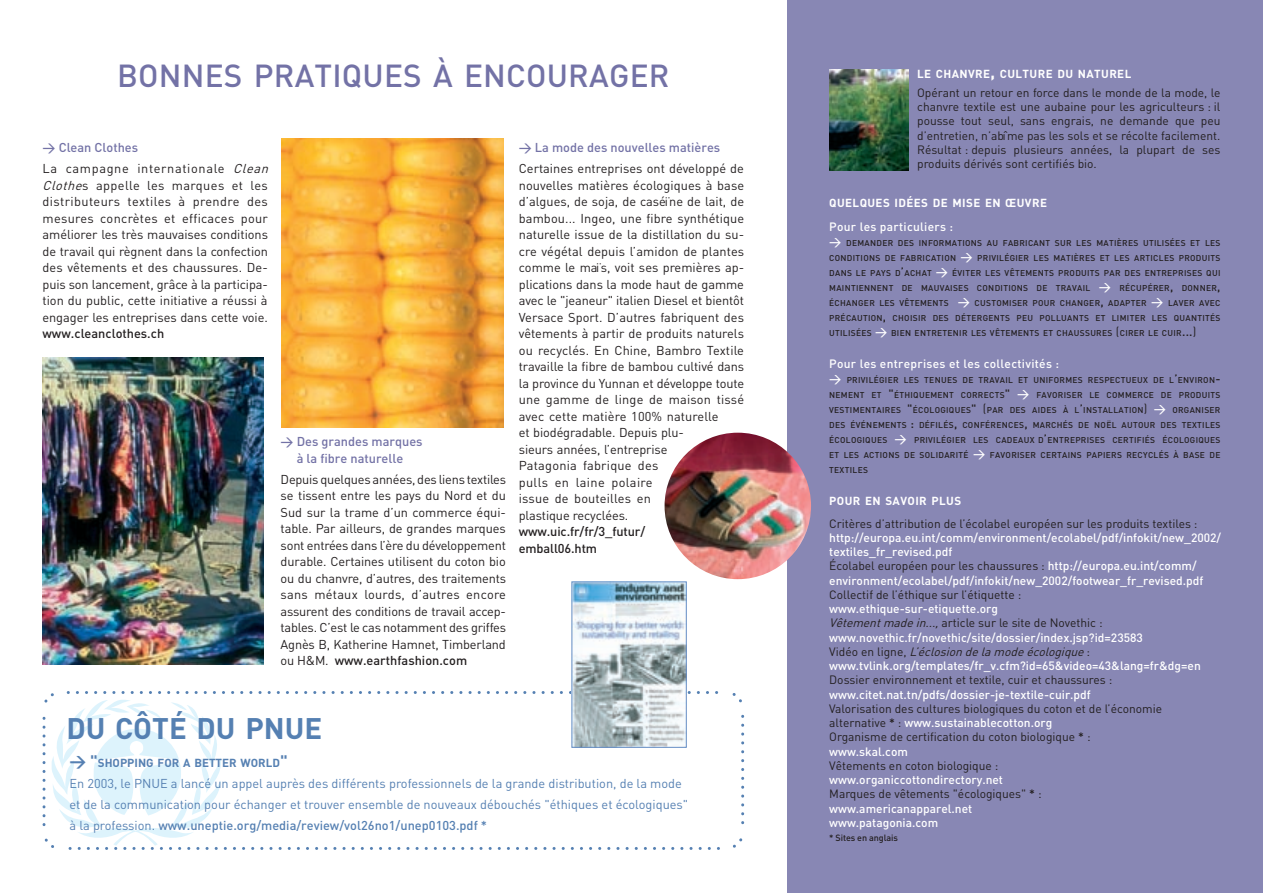
<style>
.page{position:relative;width:1263px;height:893px;background:#fff}
.page>*{position:absolute;margin:0;border:0;box-sizing:border-box;transform-origin:0 0}
.t1{font:500 31.5px "DIN";letter-spacing:.005em;color:#7372a6}
.t2{font:700 29.4px "DIN";color:#5580b2}
.t3{font:12.75px/16.5px "DIN";color:#231f20}
.Body_Text_2{font:12.75px "DIN";color:#5580b2}
.heading_2{font:500 12.75px/16.5px "DIN";color:#7372a6;text-align:center}
.Body_Text_2-2{font:500 12.75px "DIN";color:#5580b2}
.t4{font:500 12.75px/16.5px "DIN";letter-spacing:-.01em;color:#231f20}
.t5{font:12px/14.2px "DIN";color:#231f20}
.t6{font:500 12px/14.2px "DIN";color:#fff}
.t7{font:500 12px "DIN";letter-spacing:.025em;color:#fff}
.t8{font:italic 12px "DIN";color:#231f20}
.heading_2-2{font:700 11.55px "DIN";letter-spacing:.035em;color:#fff}
.Body_Text_2-3{font:700 11.55px "DIN";color:#5580b2}
.t9{font:500 9px "DIN";letter-spacing:-.01em;color:#231f20}
.t10{font:500 8.4px/15px "DIN";letter-spacing:.035em;color:#231f20;text-align:justify}
.s1{font-style:italic}
.s2{font-weight:500}
.s3{font-size:16.5px}
.s4{font-weight:400}
.s5{font-size:12px;color:#fff}
.s6{font-size:12px}
.s7{font-weight:400;font-size:12px}
.s8{font-weight:400;color:#231f20}
.s9{font-style:normal}
.s10{font-weight:500;color:#fff}
</style>
<div class="page">
<div style="left:787px;top:0;width:476px;height:893px;background:#8887b4"></div>
<svg style="left:42px;top:691px;width:703px;height:159px"></svg>
<img style="left:282px;top:138px;width:222px;height:289px">
<img style="left:43px;top:358px;width:221px;height:307px">
<img style="left:664px;top:433px;width:147px;height:146px;border-radius:50%">
<img style="left:573px;top:583px;width:112px;height:163px">
<div style="left:571px;top:581px;width:116px;height:167px;border:1px solid #638cc4"></div>
<img style="left:829px;top:69px;width:80px;height:101px">
<p class="t1" style="left:117px;top:56px;width:554px">BONNES PRATIQUES À ENCOURAGER</p>
<p class="heading_2" style="left:43px;top:139px;width:97px">&gt; Clean Clothes</p>
<p class="t3" style="left:43px;top:160px;width:231px">La campagne internationale <span class="s1">Clean Clothe</span>s appelle les marques et les distributeurs textiles à prendre des mesures concrètes et efficaces pour améliorer les très mauvaises conditions de travail qui règnent dans la confection des vêtements et des chaussures. De&shy;puis son lancement, grâce à la participa&shy;tion du public, cette initiative a réussi à engager les entreprises dans cette voie. <span class="s2">www.cleanclothes.ch</span></p>
<p class="heading_2" style="left:281px;top:433px;width:143px">&gt; Des grandes marques à la fibre naturelle</p>
<p class="t3" style="left:281px;top:471px;width:227px;text-align:justify">Depuis quelques années, des liens textiles se tissent entre les pays du Nord et du Sud sur la trame d’un commerce équi&shy;table. Par ailleurs, de grandes marques sont entrées dans l’ère du développement durable. Certaines utilisent du coton bio ou du chanvre, d’autres, des traitements sans métaux lourds, d’autres encore assurent des conditions de travail accep&shy;tables. C’est le cas notamment des griffes Agnès B, Katherine Hamnet, Timberland ou H&amp;M. <span class="s2">www.earthfashion.com</span></p>
<p class="heading_2" style="left:519px;top:139px;width:203px">&gt; La mode des nouvelles matières</p>
<p class="t3" style="left:519px;top:160px;width:227px">Certaines entreprises ont développé de nouvelles matières écologiques à base d’algues, de soja, de caséïne de lait, de bambou... Ingeo, une fibre synthétique naturelle issue de la distillation du su&shy;cre végétal depuis l’amidon de plantes comme le maïs, voit ses premières ap&shy;plications dans la mode haut de gamme avec le "jeaneur" italien Diesel et bientôt Versace Sport. D’autres fabriquent des vêtements à partir de produits naturels ou recyclés. En Chine, Bambro Textile travaille la fibre de bambou cultivé dans la province du Yunnan et développe toute une gamme de linge de maison tissé avec cette matière 100% naturelle<br>et biodégradable. Depuis plu-<br>sieurs années, l’entreprise<br>Patagonia fabrique des<br>pulls en laine polaire<br>issue de bouteilles en<br>plastique recyclées.</p>
<p class="t4" style="left:519px;top:523px;width:128px">www.uic.fr/fr/3_futur/ emball06.htm</p>
<p class="t2" style="left:66px;top:709px;width:257px">DU CÔTÉ DU PNUE</p>
<p class="Body_Text_2-3" style="left:69px;top:756px;width:220px"><span class="s3">&gt; "</span>SHOPPING FOR A BETTER WORLD<span class="s3">"</span></p>
<p class="Body_Text_2" style="left:69px;top:776px;width:614px">En 2003, le PNUE a lancé un appel auprès des différents professionnels de la grande distribution, de la mode</p>
<p class="Body_Text_2" style="left:69px;top:796px;width:620px">et de la communication pour échanger et trouver ensemble de nouveaux débouchés "éthiques et écologiques"</p>
<p class="Body_Text_2-2" style="left:69px;top:817px;width:419px"><span class="s4">à la profession.</span> www.uneptie.org/media/review/vol26no1/unep0103.pdf *</p>
<p class="heading_2-2" style="left:917px;top:67px;width:216px">LE CHANVRE<span class="s3">,</span> CULTURE DU NATUREL</p>
<p class="t5" style="left:917px;top:85px;width:305px;text-align:justify">Opérant un retour en force dans le monde de la mode, le chanvre textile est une aubaine pour les agriculteurs : il pousse tout seul, sans engrais, ne demande que peu d’entretien, n’abîme pas les sols et se récolte facilement.<br>Résultat : depuis plusieurs années, la plupart de ses produits dérivés sont certifiés bio.</p>
<p class="heading_2-2" style="left:829px;top:195px;width:219px">QUELQUES IDÉES DE MISE EN ŒUVRE</p>
<p class="t7" style="left:829px;top:219px;width:125px">Pour les particuliers :</p>
<p class="t10" style="left:829px;top:235px;width:393px"><span class="s5">&gt;</span> DEMANDER DES INFORMATIONS AU FABRICANT SUR LES MATIÈRES UTILISÉES ET LES CONDITIONS DE FABRICATION <span class="s5">&gt;</span> PRIVILÉGIER LES MATIÈRES ET LES ARTICLES PRODUITS DANS LE PAYS D<span class="s6">’</span>ACHAT <span class="s5">&gt;</span> ÉVITER LES VÊTEMENTS PRODUITS PAR DES ENTREPRISES QUI MAINTIENNENT DE MAUVAISES CONDITIONS DE TRAVAIL <span class="s5">&gt;</span> RÉCUPÉRER<span class="s6">,</span> DONNER<span class="s6">, </span>ÉCHANGER LES VÊTEMENTS <span class="s5">&gt;</span> CUSTOMISER POUR CHANGER<span class="s6">,</span> ADAPTER <span class="s5">&gt;</span> LAVER AVEC PRÉCAUTION<span class="s6">,</span> CHOISIR DES DÉTERGENTS PEU POLLUANTS ET LIMITER LES QUANTITÉS UTILISÉES <span class="s5">&gt;</span> BIEN ENTRETENIR LES VÊTEMENTS ET CHAUSSURES <span class="s7">(</span>CIRER LE CUIR<span class="s6">...</span><span class="s7">)</span></p>
<p class="t7" style="left:829px;top:356px;width:231px">Pour les entreprises et les collectivités :</p>
<p class="t10" style="left:829px;top:372px;width:393px"><span class="s5">&gt;</span> PRIVILÉGIER LES TENUES DE TRAVAIL ET UNIFORMES RESPECTUEUX DE L<span class="s6">’</span>ENVIRON<span class="s6">-</span>NEMENT ET <span class="s6">"</span>ÉTHIQUEMENT CORRECTS<span class="s6">"</span> <span class="s5">&gt;</span> FAVORISER LE COMMERCE DE PRODUITS VESTIMENTAIRES <span class="s6">"</span>ÉCOLOGIQUES<span class="s6">"</span> <span class="s7">(</span>PAR DES AIDES À L<span class="s6">’</span>INSTALLATION<span class="s7">)</span> <span class="s5">&gt;</span> ORGANISER DES ÉVÉNEMENTS <span class="s6">:</span> DÉFILÉS<span class="s6">,</span> CONFÉRENCES<span class="s6">,</span> MARCHÉS DE NOËL AUTOUR DES TEXTILES ÉCOLOGIQUES <span class="s5">&gt;</span> PRIVILÉGIER LES CADEAUX D<span class="s6">’</span>ENTREPRISES CERTIFIÉS ÉCOLOGIQUES ET LES ACTIONS DE SOLIDARITÉ <span class="s5">&gt;</span> FAVORISER CERTAINS PAPIERS RECYCLÉS À BASE DE TEXTILES</p>
<p class="heading_2-2" style="left:829px;top:493px;width:133px">POUR EN SAVOIR PLUS</p>
<p class="t5" style="left:829px;top:516px;width:370px">Critères d’attribution de l’écolabel européen sur les produits textiles :</p>
<p class="t6" style="left:829px;top:530px;width:393px">http://europa.eu.int/comm/environment/ecolabel/pdf/infokit/new_2002/ textiles_fr_revised.pdf</p>
<p class="t6" style="left:829px;top:558px;width:376px"><span class="s8">Écolabel européen pour les chaussures :</span> http://europa.eu.int/comm/ environment/ecolabel/pdf/infokit/new_2002/footwear_fr_revised.pdf</p>
<p class="t5" style="left:829px;top:587px;width:194px">Collectif de l’éthique sur l’étiquette :</p>
<p class="t6" style="left:829px;top:601px;width:170px">www.ethique-sur-etiquette.org</p>
<p class="t5" style="left:829px;top:616px;width:275px"><span class="s1">Vêtementmadein...,</span>article sur le site de Novethic :</p>
<p class="t6" style="left:829px;top:630px;width:315px">www.novethic.fr/novethic/site/dossier/index.jsp?id=23583</p>
<p class="t8" style="left:829px;top:644px;width:262px"><span class="s9">V i d é o e n l i g n e ,</span> L’éclosiondelamodeécologique<span class="s9">:</span></p>
<p class="t6" style="left:829px;top:658px;width:373px">www.tvlink.org/templates/fr_v.cfm?id=65&amp;video=43&amp;lang=fr&amp;dg=en</p>
<p class="t5" style="left:829px;top:673px;width:285px">Dossier environnement et textile, cuir et chaussures :</p>
<p class="t6" style="left:829px;top:687px;width:263px">www.citet.nat.tn/pdfs/dossier-je-textile-cuir.pdf</p>
<p class="t5" style="left:829px;top:701px;width:334px">Valorisation des cultures biologiques du coton et de l’économie alternative <span class="s2">*</span> : <span class="s10">www.sustainablecotton.org</span></p>
<p class="t5" style="left:829px;top:730px;width:263px">Organisme de certification du coton biologique <span class="s2">*</span> :</p>
<p class="t6" style="left:829px;top:744px;width:80px">www.skal.com</p>
<p class="t5" style="left:829px;top:758px;width:171px">Vêtements en coton biologique :</p>
<p class="t6" style="left:829px;top:772px;width:175px">www.organiccottondirectory.net</p>
<p class="t5" style="left:829px;top:787px;width:214px">Marques de vêtements "écologiques" <span class="s2">*</span> :</p>
<p class="t6" style="left:829px;top:801px;width:145px">www.americanapparel.net</p>
<p class="t6" style="left:829px;top:815px;width:111px">www.patagonia.com</p>
<p class="t9" style="left:829px;top:832px;width:70px">* Sites en anglais</p>
</div>
